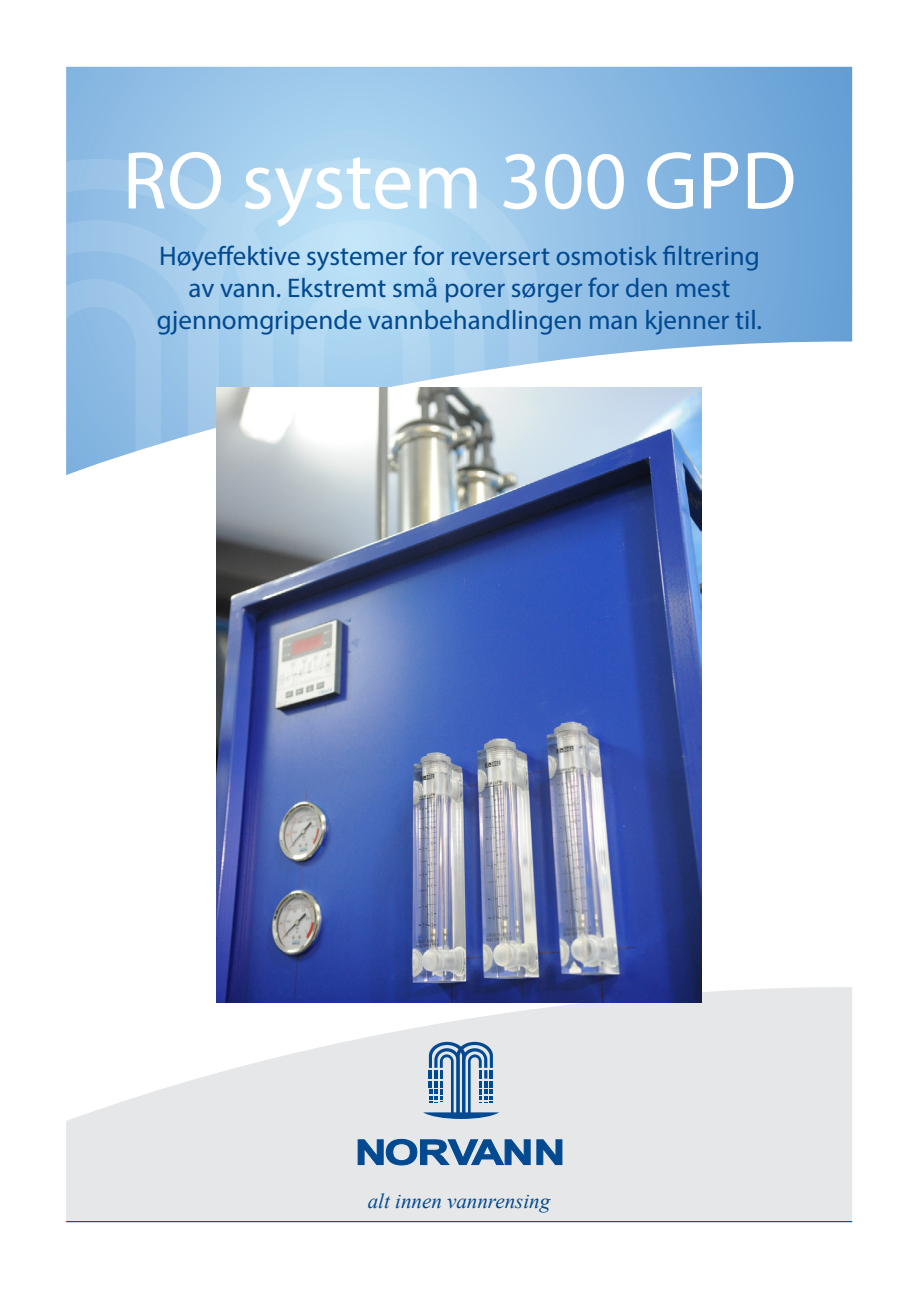
<style>
.page{position:relative;width:919px;height:1289px;background:#fff}
.page>*{position:absolute;margin:0;border:0;box-sizing:border-box;transform-origin:0 0}
.t1{font:82.5px "Myriad Pro";color:#fff}
.t2{font:27px/32.4px "Myriad Pro";color:#014990;text-align:center}
.t3{font:italic 21px "Times New Roman";color:#014990}
</style>
<div class="page">
<svg style="left:66px;top:977px;width:786px;height:243px;fill:#e6e7e9"></svg>
<svg style="left:66px;top:67px;width:786px;height:408px"></svg>
<svg style="left:274px;top:159px;width:264px;height:228px;background:#b0d5f0"></svg>
<svg style="left:66px;top:159px;width:208px;height:228px;background:#a1caeb"></svg>
<svg style="left:242px;top:220px;width:242px;height:167px;background:#b2d8f1"></svg>
<svg style="left:66px;top:220px;width:152px;height:255px;background:#a1c8e9"></svg>
<svg style="left:423px;top:1041px;width:76px;height:77px;background:#8ba8c5"></svg>
<svg style="left:358px;top:1138px;width:172px;height:27px;background:#618bb5"></svg>
<svg style="left:536px;top:1139px;width:26px;height:25px"></svg>
<hr style="left:66px;top:1220px;width:786px;height:2px;background:#014990">
<img style="left:216px;top:387px;width:485px;height:615px">
<h1 class="t1" style="left:122px;top:130px;width:675px">RO system 300 GPD</h1>
<p class="t2" style="left:157px;top:239px;width:606px">Høyeffektive systemer for reversert osmotisk filtrering av vann. Ekstremt små porer sørger for den mest gjennomgripende vannbehandlingen man kjenner til.</p>
<p class="t3" style="left:367px;top:1186px;width:184px">alt innen vannrensing</p>
</div>
